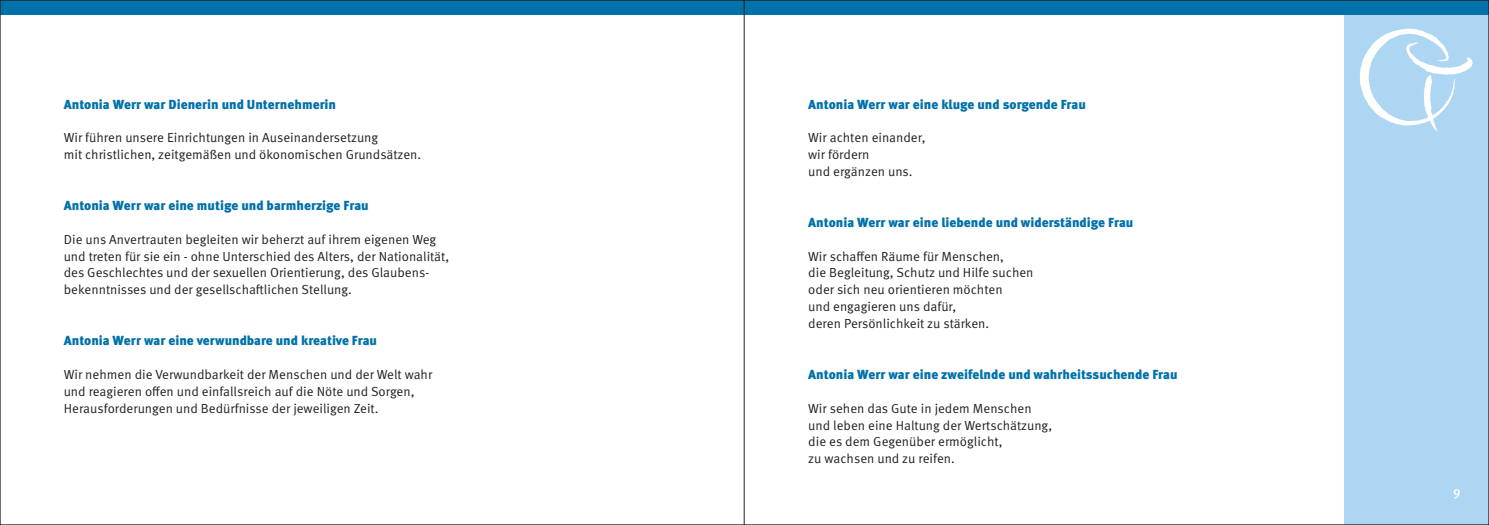
<style>
.page{position:relative;width:1489px;height:525px;background:#fff}
.page>*{position:absolute;margin:0;border:0;box-sizing:border-box;transform-origin:0 0}
.t1{font:13.12px/16.9px "Meta OT Norm";color:#231f20}
.t2{font:900 13.12px "Meta OT";color:#0071a9}
.t3{font:500 13.12px "Meta OT";color:#fff}
</style>
<div class="page">
<div style="left:1344px;top:15px;width:144px;height:509px;background:#acd6f2"></div>
<svg style="left:1360px;top:28px;width:112px;height:103px"></svg>
<div style="left:0;top:0;width:1488px;height:14px;background:#0071a9"></div>
<hr style="left:743px;top:0;width:1px;height:524px;background:#231f20">
<p class="t2" style="left:64px;top:99px;width:274px">Antonia Werr war Dienerin und Unternehmerin</p>
<p class="t1" style="left:64px;top:131px;width:359px">Wir führen unsere Einrichtungen in Auseinandersetzung<br>mit christlichen, zeitgemäßen und ökonomischen Grundsätzen.</p>
<p class="t2" style="left:64px;top:200px;width:306px">Antonia Werr war eine mutige und barmherzige Frau</p>
<p class="t1" style="left:64px;top:232px;width:387px">Die uns Anvertrauten begleiten wir beherzt auf ihrem eigenen Weg und treten für sie ein - ohne Unterschied des Alters, der Nationalität, des Geschlechtes und der sexuellen Orientierung, des Glaubens&shy;bekenntnisses und der gesellschaftlichen Stellung.</p>
<p class="t2" style="left:64px;top:335px;width:315px">Antonia Werr war eine verwundbare und kreative Frau</p>
<p class="t1" style="left:64px;top:367px;width:370px">Wir nehmen die Verwundbarkeit der Menschen und der Welt wahr und reagieren offen und einfallsreich auf die Nöte und Sorgen,<br>Herausforderungen und Bedürfnisse der jeweiligen Zeit.</p>
<p class="t2" style="left:808px;top:99px;width:279px">Antonia Werr war eine kluge und sorgende Frau</p>
<p class="t1" style="left:808px;top:131px;width:119px">Wir achten einander, wir fördern<br>und ergänzen uns.</p>
<p class="t2" style="left:808px;top:217px;width:326px">Antonia Werr war eine liebende und widerständige Frau</p>
<p class="t1" style="left:808px;top:249px;width:227px">Wir schaffen Räume für Menschen,<br>die Begleitung, Schutz und Hilfe suchen oder sich neu orientieren möchten<br>und engagieren uns dafür,<br>deren Persönlichkeit zu stärken.</p>
<p class="t2" style="left:808px;top:369px;width:371px">Antonia Werr war eine zweifelnde und wahrheitssuchende Frau</p>
<p class="t1" style="left:808px;top:401px;width:245px">Wir sehen das Gute in jedem Menschen und leben eine Haltung der Wertschätzung, die es dem Gegenüber ermöglicht,<br>zu wachsen und zu reifen.</p>
<p class="t3" style="left:1452px;top:486px;width:9px">9</p>
</div>
